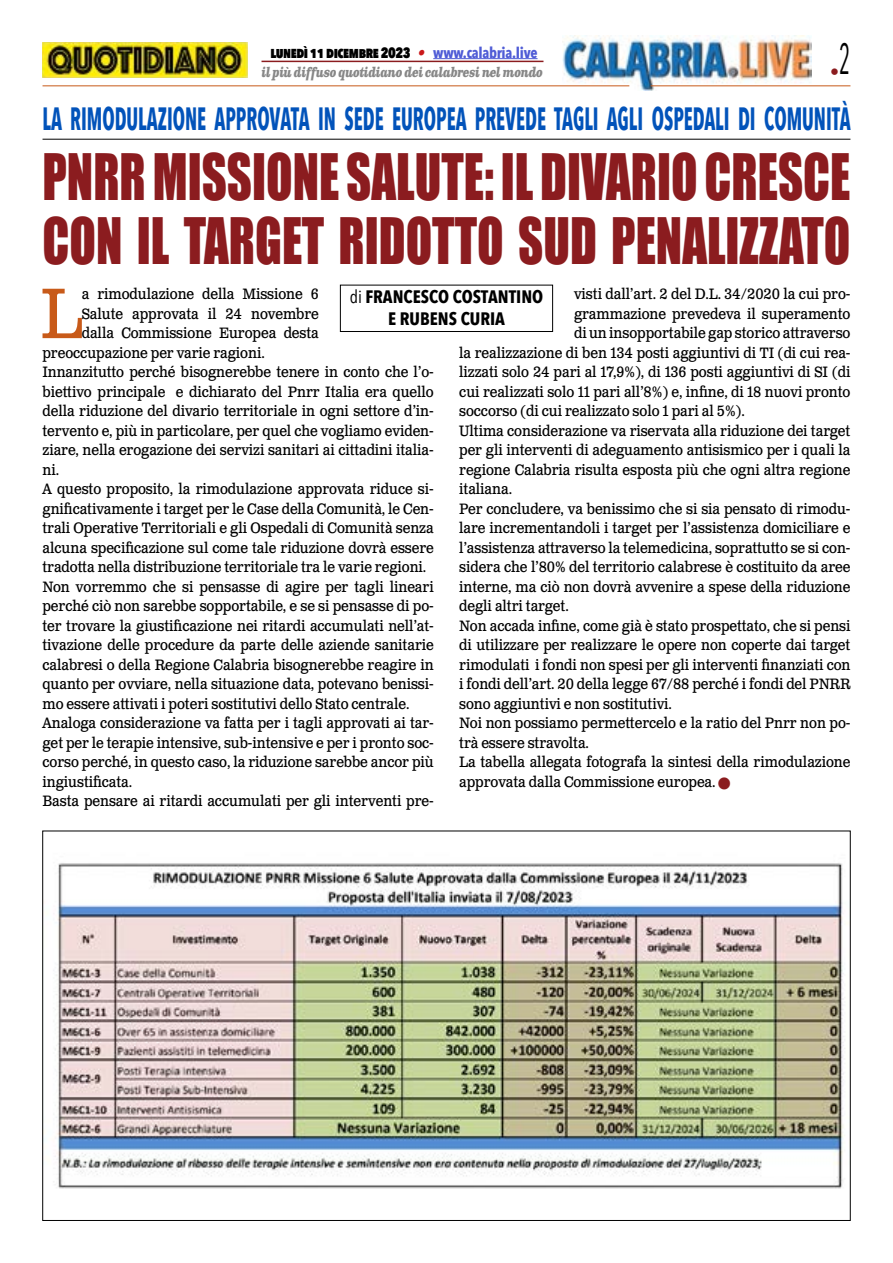
<style>
.page{position:relative;width:893px;height:1263px;background:#fff}
.page>*{position:absolute;margin:0;border:0;box-sizing:border-box;transform-origin:0 0}
.t1{font:71.25px "Clarendon Text Pro";color:#c85a19;scale:.9 1}
.t2{font:58.8px/64.5px "Impact";color:#8b1c1f;scale:.83 1}
.t3{font:700 32.1px "Avenir Next Condensed";color:#0253ba;scale:.63 1}
.t4{font:700 18px/21.6px "Avenir Next Condensed";color:#000;text-align:center}
.t5{font:18px "Avenir Next Condensed";color:#8b1c1f}
.t6{font:15px "Clarendon Text Pro";letter-spacing:-.005em;color:#000;scale:.9 1}
.t7{font:800 15px "Avenir Next Condensed";letter-spacing:-.03em;color:#000;scale:.92 1}
.t8{font:italic 700 13.5px "Clarendon Text Pro";letter-spacing:-.05em;color:#878787;scale:.79 1}
.s1{font-family:"Clarendon Text Pro";font-weight:700;font-style:italic;color:#ca181a}
.s2{font-weight:700;color:#4f5cd6}
.s3{color:#8b1c1f}
.s4{font-weight:400}
</style>
<div class="page">
<img style="left:563px;top:36px;width:248px;height:54px">
<hr style="left:43px;top:85px;width:586px;height:1px;background:#c85a19">
<hr style="left:651px;top:85px;width:199px;height:1px;background:#c85a19">
<hr style="left:433px;top:58px;width:105px;height:1px;background:#4f5cd6">
<hr style="left:261px;top:61px;width:282px;height:1px;background:#8b1c1f">
<img style="left:43px;top:43px;width:204px;height:34px">
<div style="left:340px;top:285px;width:213px;height:47px;border:1px solid #000"></div>
<img style="left:53px;top:863px;width:792px;height:326px">
<hr style="left:43px;top:139px;width:807px;height:1px;background:#000">
<p class="t7" style="left:270px;top:43px;width:292px">LUNEDÌ 11 DICEMBRE 2023 <span class="s1">•</span> <span class="s2">www.calabria.live</span></p>
<p class="t8" style="left:261px;top:64px;width:358px">il più diffuso quotidiano dei calabresi nel mondo</p>
<p class="t5" style="left:830px;top:57px;width:22px">•<sup>2</sup></p>
<h3 class="t3" style="left:43px;top:99px;width:1284px">LA RIMODULAZIONE APPROVATA IN SEDE EUROPEA PREVEDE TAGLI AGLI OSPEDALI DI COMUNITÀ</h3>
<h2 class="t2" style="left:43px;top:143px;width:975px">PNRR MISSIONE SALUTE: IL DIVARIO CRESCE<br>CON IL TARGET RIDOTTO SUD PENALIZZATO</h2>
<p class="t6" style="left:574px;top:285px;width:309px">visti dall’art. 2 del D.L. 34/2020 la cui pro-</p>
<p class="t6" style="left:574px;top:304px;width:309px">grammazione prevedeva il superamento</p>
<p class="t6" style="left:574px;top:324px;width:309px">di un insopportabile gap storico attraverso</p>
<p class="t6" style="left:459px;top:343px;width:436px">la realizzazione di ben 134 posti aggiuntivi di TI (di cui rea-</p>
<p class="t6" style="left:459px;top:363px;width:436px">lizzati solo 24 pari al 17,9%), di 136 posti aggiuntivi di SI (di</p>
<p class="t6" style="left:459px;top:382px;width:436px">cui realizzati solo 11 pari all’8%) e, infine, di 18 nuovi pronto</p>
<p class="t6" style="left:459px;top:402px;width:319px">soccorso (di cui realizzato solo 1 pari al 5%).</p>
<p class="t6" style="left:459px;top:421px;width:436px">Ultima considerazione va riservata alla riduzione dei target</p>
<p class="t6" style="left:459px;top:441px;width:436px">per gli interventi di adeguamento antisismico per i quali la</p>
<p class="t6" style="left:459px;top:460px;width:436px">regione Calabria risulta esposta più che ogni altra regione</p>
<p class="t6" style="left:459px;top:480px;width:60px">italiana.</p>
<p class="t6" style="left:459px;top:499px;width:436px">Per concludere, va benissimo che si sia pensato di rimodu-</p>
<p class="t6" style="left:459px;top:519px;width:436px">lare incrementandoli i target per l’assistenza domiciliare e</p>
<p class="t6" style="left:459px;top:538px;width:436px">l’assistenza attraverso la telemedicina, soprattutto se si con-</p>
<p class="t6" style="left:459px;top:558px;width:436px">sidera che l’80% del territorio calabrese è costituito da aree</p>
<p class="t6" style="left:459px;top:577px;width:436px">interne, ma ciò non dovrà avvenire a spese della riduzione</p>
<p class="t6" style="left:459px;top:597px;width:123px">degli altri target.</p>
<p class="t6" style="left:459px;top:616px;width:436px">Non accada infine, come già è stato prospettato, che si pensi</p>
<p class="t6" style="left:459px;top:636px;width:436px">di utilizzare per realizzare le opere non coperte dai target</p>
<p class="t6" style="left:459px;top:655px;width:436px">rimodulati i fondi non spesi per gli interventi finanziati con</p>
<p class="t6" style="left:459px;top:675px;width:436px">i fondi dell’art. 20 della legge 67/88 perché i fondi del PNRR</p>
<p class="t6" style="left:459px;top:694px;width:238px">sono aggiuntivi e non sostitutivi.</p>
<p class="t6" style="left:459px;top:714px;width:436px">Noi non possiamo permettercelo e la ratio del Pnrr non po-</p>
<p class="t6" style="left:459px;top:733px;width:146px">trà essere stravolta.</p>
<p class="t6" style="left:459px;top:753px;width:436px">La tabella allegata fotografa la sintesi della rimodulazione</p>
<p class="t6" style="left:459px;top:772px;width:303px">approvata dalla Commissione europea. <span class="s3">■</span></p>
<h1 class="t1" style="left:40px;top:270px;width:48px">L</h1>
<p class="t6" style="left:82px;top:285px;width:265px">a rimodulazione della Missione 6</p>
<p class="t4" style="left:350px;top:286px;width:195px"><span class="s4">di</span> FRANCESCO COSTANTINO<br>E RUBENS CURIA</p>
<p class="t6" style="left:82px;top:304px;width:265px">Salute approvata il 24 novembre</p>
<p class="t6" style="left:82px;top:324px;width:265px">dalla Commissione Europea desta</p>
<p class="t6" style="left:43px;top:343px;width:248px">preoccupazione per varie ragioni.</p>
<p class="t6" style="left:43px;top:363px;width:436px">Innanzitutto perché bisognerebbe tenere in conto che l’o-</p>
<p class="t6" style="left:43px;top:382px;width:436px">biettivo principale e dichiarato del Pnrr Italia era quello</p>
<p class="t6" style="left:43px;top:402px;width:436px">della riduzione del divario territoriale in ogni settore d’in-</p>
<p class="t6" style="left:43px;top:421px;width:436px">tervento e, più in particolare, per quel che vogliamo eviden-</p>
<p class="t6" style="left:43px;top:441px;width:436px">ziare, nella erogazione dei servizi sanitari ai cittadini italia-</p>
<p class="t6" style="left:43px;top:460px;width:20px">ni.</p>
<p class="t6" style="left:43px;top:480px;width:436px">A questo proposito, la rimodulazione approvata riduce si-</p>
<p class="t6" style="left:43px;top:499px;width:436px">gnificativamente i target per le Case della Comunità, le Cen-</p>
<p class="t6" style="left:43px;top:519px;width:436px">trali Operative Territoriali e gli Ospedali di Comunità senza</p>
<p class="t6" style="left:43px;top:538px;width:436px">alcuna specificazione sul come tale riduzione dovrà essere</p>
<p class="t6" style="left:43px;top:558px;width:428px">tradotta nella distribuzione territoriale tra le varie regioni.</p>
<p class="t6" style="left:43px;top:577px;width:436px">Non vorremmo che si pensasse di agire per tagli lineari</p>
<p class="t6" style="left:43px;top:597px;width:436px">perché ciò non sarebbe sopportabile, e se si pensasse di po-</p>
<p class="t6" style="left:43px;top:616px;width:436px">ter trovare la giustificazione nei ritardi accumulati nell’at-</p>
<p class="t6" style="left:43px;top:636px;width:436px">tivazione delle procedure da parte delle aziende sanitarie</p>
<p class="t6" style="left:43px;top:655px;width:436px">calabresi o della Regione Calabria bisognerebbe reagire in</p>
<p class="t6" style="left:43px;top:675px;width:436px">quanto per ovviare, nella situazione data, potevano benissi-</p>
<p class="t6" style="left:43px;top:694px;width:409px">mo essere attivati i poteri sostitutivi dello Stato centrale.</p>
<p class="t6" style="left:43px;top:714px;width:436px">Analoga considerazione va fatta per i tagli approvati ai tar-</p>
<p class="t6" style="left:43px;top:733px;width:436px">get per le terapie intensive, sub-intensive e per i pronto soc-</p>
<p class="t6" style="left:43px;top:753px;width:436px">corso perché, in questo caso, la riduzione sarebbe ancor più</p>
<p class="t6" style="left:43px;top:772px;width:101px">ingiustificata.</p>
<p class="t6" style="left:43px;top:792px;width:436px">Basta pensare ai ritardi accumulati per gli interventi pre-</p>
</div>
